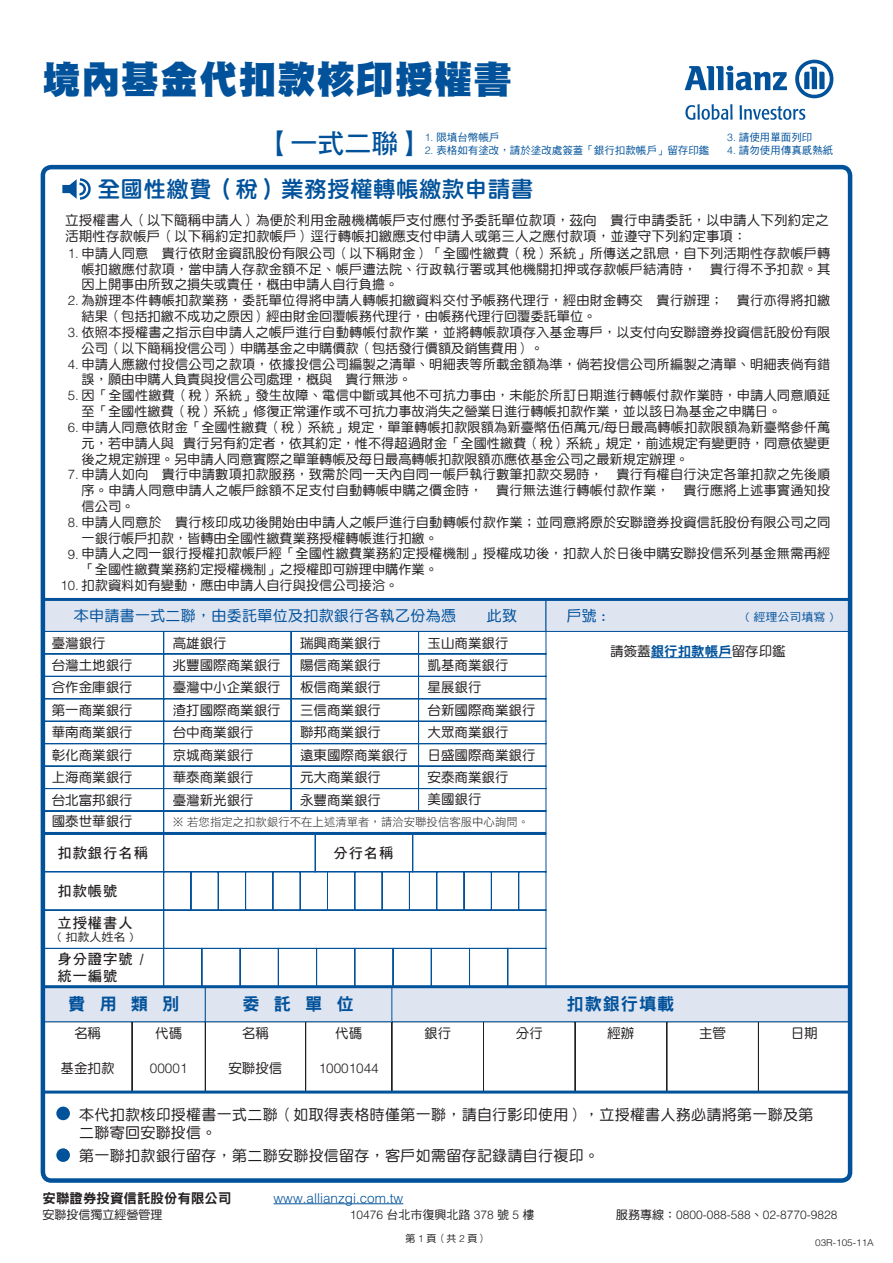
<style>
.page{position:relative;width:893px;height:1263px;background:#fff}
.page>*{position:absolute;margin:0;border:0;box-sizing:border-box;transform-origin:0 0}
.t1{font:38.25px "DF Hei Std W12 E Ten B5 H";letter-spacing:.025em;color:#01529b}
.t2{font:27px "DF Hei Std W7 E Ten B5 H";color:#01529b}
.t3{font:22.5px "DF Yuan Std W8 E Ten B5 H";letter-spacing:.02em;color:#01529b}
.t4{font:17.25px "DF Hei Std W9 E Ten B5 H";letter-spacing:.05em;color:#01529b}
.t5{font:15px/18px "DF Yuan Std W5 E Ten B5 H";letter-spacing:.02em;color:#231f20}
.t6{font:15px "DF Yuan Std W5 E Ten B5 H";letter-spacing:.02em;color:#01529b}
.t7{font:14.25px/17.1px "DF Hei Std W7 E Ten B5 H";letter-spacing:.075em;color:#231f20}
.t8{font:13.5px/22.4px "DF Yuan Std W5 E Ten B5 H";color:#231f20}
.t9{font:300 13.5px "Helvetica";color:#01529b}
.t10{font:13.5px "DF Hei Std W9 E Ten B5 H";color:#231f20}
.t11{font:300 13.5px "Helvetica";color:#231f20}
.t12{font:13.2px/15.9px "DF Yuan Std W5 E Ten B5 H";letter-spacing:.015em;color:#231f20}
.t13{font:300 12px "Helvetica";color:#231f20}
.t14{font:12px "DF Yuan Std W5 E Ten B5 H";color:#231f20}
.t15{font:11.4px "DF Hei Std W3 E Ten B5 H";color:#231f20}
.t16{font:11.4px "DF Hei Std W5 E Ten B5 H";color:#231f20;scale:1.05 1}
.t17{font:10.5px "DF Hei Std W5 E Ten B5 H";color:#01529b}
.t18{font:9.9px "DF Yuan Std W5 E Ten B5 H";color:#231f20}
.t19{font:300 9.45px "Helvetica";color:#231f20;scale:1.06 1}
.s1{font-family:"Helvetica";font-weight:300}
.s2{font-family:"DF Hei Std W5 E Ten B5 H";font-size:11.4px}
.s3{font-family:"DF Hei Std W9 E Ten B5 H";color:#01529b}
.s4{font-family:"DF Hei Std W5 E Ten B5 H";font-weight:400}
.s5{font-family:"DF Yuan Std W5 E Ten B5 H";font-weight:400}
</style>
<div class="page">
<svg style="left:684px;top:60px;width:149px;height:60px"></svg>
<svg style="left:46px;top:1022px;width:801px;height:69px"></svg>
<div style="left:43px;top:987px;width:162px;height:35px;background:#dfe4f1"></div>
<div style="left:43px;top:986px;width:163px;height:36px;border:1px solid #01529b"></div>
<div style="left:205px;top:987px;width:187px;height:35px;background:#dfe4f1"></div>
<div style="left:205px;top:986px;width:187px;height:36px;border:1px solid #01529b"></div>
<div style="left:392px;top:987px;width:458px;height:35px;background:#dfe4f1"></div>
<div style="left:391px;top:986px;width:459px;height:36px;border:1px solid #01529b"></div>
<div style="left:43px;top:599px;width:503px;height:32px;background:#dfe4f1"></div>
<div style="left:546px;top:599px;width:304px;height:32px;background:#dfe4f1"></div>
<div style="left:546px;top:599px;width:304px;height:33px;border:1px solid #01529b"></div>
<hr style="left:273px;top:1203px;width:130px;height:1px;background:#01529b">
<hr style="left:651px;top:657px;width:81px;height:1px;background:#01529b">
<div style="left:41px;top:165px;width:811px;height:1018px;border:4px solid #01529b;border-radius:9px"></div>
<svg style="left:62px;top:178px;width:29px;height:22px"></svg>
<div style="left:56px;top:1107px;width:14px;height:13px;background:#01529b;border-radius:50%"></div>
<div style="left:56px;top:1148px;width:14px;height:14px;background:#01529b;border-radius:50%"></div>
<svg style="left:42px;top:631px;width:505px;height:202px"></svg>
<hr style="left:43px;top:598px;width:807px;height:3px;background:#01529b">
<hr style="left:43px;top:985px;width:807px;height:3px;background:#01529b">
<svg style="left:42px;top:833px;width:505px;height:154px"></svg>
<hr style="left:43px;top:832px;width:503px;height:3px;background:#01529b">
<hr style="left:43px;top:1091px;width:807px;height:3px;background:#01529b">
<h1 class="t1" style="left:43px;top:64px;width:471px">境內基金代扣款核印授權書</h1>
<h2 class="t2" style="left:263px;top:133px;width:163px">【一式二聯】</h2>
<p class="t17" style="left:727px;top:133px;width:87px"><span class="s1">3.</span> 請使用單面列印</p>
<p class="t17" style="left:425px;top:133px;width:76px"><span class="s1">1.</span> 限填台幣帳戶</p>
<p class="t17" style="left:425px;top:146px;width:286px"><span class="s1">2.</span> 表格如有塗改，請於塗改處簽蓋「銀行扣款帳戶」留存印鑑</p>
<p class="t17" style="left:727px;top:146px;width:108px"><span class="s1">4.</span> 請勿使用傳真感熱紙</p>
<h3 class="t3" style="left:98px;top:180px;width:437px">全國性繳費（稅）業務授權轉帳繳款申請書</h3>
<p class="t8" style="left:65px;top:214px;width:765px;line-height:16.2px">立授權書人（以下簡稱申請人）為便於利用金融機構帳戶支付應付予委託單位款項，茲向　貴行申請委託，以申請人下列約定之活期性存款帳戶（以下稱約定扣款帳戶）逕行轉帳扣繳應支付申請人或第三人之應付款項，並遵守下列約定事項：</p>
<p class="t12" style="left:82px;top:247px;width:750px;text-align:justify;text-indent:-14px"><span class="s1">1.</span> 申請人同意　貴行依財金資訊股份有限公司（以下稱財金）「全國性繳費（稅）系統」所傳送之訊息，自下列活期性存款帳戶轉帳扣繳應付款項，當申請人存款金額不足、帳戶遭法院、行政執行署或其他機關扣押或存款帳戶結清時，　貴行得不予扣款。其因上開事由所致之損失或責任，概由申請人自行負擔。</p>
<p class="t12" style="left:82px;top:294px;width:750px;text-indent:-14px"><span class="s1">2.</span> 為辦理本件轉帳扣款業務，委託單位得將申請人轉帳扣繳資料交付予帳務代理行，經由財金轉交　貴行辦理；　貴行亦得將扣繳結果（包括扣繳不成功之原因）經由財金回覆帳務代理行，由帳務代理行回覆委託單位。</p>
<p class="t12" style="left:82px;top:326px;width:750px;text-indent:-14px"><span class="s1">3.</span> 依照本授權書之指示自申請人之帳戶進行自動轉帳付款作業，並將轉帳款項存入基金專戶，以支付向安聯證券投資信託股份有限公司（以下簡稱投信公司）申購基金之申購價款（包括發行價額及銷售費用）。</p>
<p class="t12" style="left:82px;top:357px;width:750px;text-indent:-14px"><span class="s1">4.</span> 申請人應繳付投信公司之款項，依據投信公司編製之清單、明細表等所載金額為準，倘若投信公司所編製之清單、明細表倘有錯誤，願由申購人負責與投信公司處理，概與　貴行無涉。</p>
<p class="t12" style="left:82px;top:389px;width:750px;text-indent:-14px"><span class="s1">5.</span> 因「全國性繳費（稅）系統」發生故障、電信中斷或其他不可抗力事由，未能於所訂日期進行轉帳付款作業時，申請人同意順延至「全國性繳費（稅）系統」修復正常運作或不可抗力事故消失之營業日進行轉帳扣款作業，並以該日為基金之申購日。</p>
<p class="t12" style="left:82px;top:421px;width:750px;text-align:justify;text-indent:-14px"><span class="s1">6.</span> 申請人同意依財金「全國性繳費（稅）系統」規定，單筆轉帳扣款限額為新臺幣伍佰萬元/每日最高轉帳扣款限額為新臺幣參仟萬元，若申請人與 貴行另有約定者，依其約定，惟不得超過財金「全國性繳費（稅）系統」規定，前述規定有變更時，同意依變更後之規定辦理。另申請人同意實際之單筆轉帳及每日最高轉帳扣款限額亦應依基金公司之最新規定辦理。</p>
<p class="t12" style="left:82px;top:468px;width:750px;text-align:justify;text-indent:-14px"><span class="s1">7.</span> 申請人如向　貴行申請數項扣款服務，致需於同一天內自同一帳戶執行數筆扣款交易時，　貴行有權自行決定各筆扣款之先後順序。申請人同意申請人之帳戶餘額不足支付自動轉帳申購之價金時，　貴行無法進行轉帳付款作業，　貴行應將上述事實通知投信公司。</p>
<p class="t12" style="left:82px;top:516px;width:750px;text-indent:-14px"><span class="s1">8.</span> 申請人同意於　貴行核印成功後開始由申請人之帳戶進行自動轉帳付款作業；並同意將原於安聯證券投資信託股份有限公司之同一銀行帳戶扣款，皆轉由全國性繳費業務授權轉帳進行扣繳。</p>
<p class="t12" style="left:82px;top:547px;width:750px;text-indent:-14px"><span class="s1">9.</span> 申請人之同一銀行授權扣款帳戶經「全國性繳費業務約定授權機制」授權成功後，扣款人於日後申購安聯投信系列基金無需再經「全國性繳費業務約定授權機制」之授權即可辦理申購作業。</p>
<p class="t12" style="left:61px;top:579px;width:339px"><span class="s1">10.</span> 扣款資料如有變動，應由申請人自行與投信公司接洽。</p>
<p class="t6" style="left:74px;top:610px;width:445px">本申請書一式二聯，由委託單位及扣款銀行各執乙份為憑　　此致</p>
<p class="t6" style="left:567px;top:610px;width:268px">戶號 : 　　　　　　　　　<span class="s2">( 經理公司填寫 )</span></p>
<p class="t8" style="left:610px;top:642px;width:177px">請簽蓋<span class="s3">銀行扣款帳戶</span>留存印鑑</p>
<p class="t8" style="left:52px;top:633px;width:82px">臺灣銀行<br>台灣土地銀行合作金庫銀行第一商業銀行華南商業銀行彰化商業銀行上海商業銀行台北富邦銀行國泰世華銀行</p>
<p class="t8" style="left:173px;top:633px;width:109px">高雄銀行<br>兆豐國際商業銀行臺灣中小企業銀行渣打國際商業銀行台中商業銀行<br>京城商業銀行<br>華泰商業銀行<br>臺灣新光銀行</p>
<p class="t8" style="left:300px;top:633px;width:109px">瑞興商業銀行<br>陽信商業銀行<br>板信商業銀行<br>三信商業銀行<br>聯邦商業銀行<br>遠東國際商業銀行元大商業銀行<br>永豐商業銀行</p>
<p class="t8" style="left:427px;top:633px;width:109px">玉山商業銀行<br>凱基商業銀行<br>星展銀行<br>台新國際商業銀行大眾商業銀行<br>日盛國際商業銀行安泰商業銀行<br>美國銀行</p>
<p class="t15" style="left:173px;top:817px;width:358px">※ 若您指定之扣款銀行不在上述清單者，請洽安聯投信客服中心詢問。</p>
<p class="t7" style="left:57px;top:846px;width:92px">扣款銀行名稱</p>
<p class="t7" style="left:57px;top:884px;width:62px">扣款帳號</p>
<p class="t7" style="left:57px;top:916px;width:77px">立授權書人</p>
<p class="t16" style="left:57px;top:933px;width:74px">( 扣款人姓名 )</p>
<p class="t7" style="left:57px;top:952px;width:88px">身分證字號 /統一編號</p>
<p class="t7" style="left:333px;top:846px;width:62px">分行名稱</p>
<h3 class="t4" style="left:68px;top:997px;width:113px">費 用 類 別</h3>
<h3 class="t4" style="left:243px;top:997px;width:113px">委 託 單 位</h3>
<h3 class="t4" style="left:567px;top:997px;width:109px">扣款銀行填載</h3>
<p class="t8" style="left:74px;top:1023px;width:28px">名稱</p>
<p class="t8" style="left:155px;top:1023px;width:28px">代碼</p>
<p class="t8" style="left:242px;top:1023px;width:28px">名稱</p>
<p class="t8" style="left:335px;top:1023px;width:28px">代碼</p>
<p class="t8" style="left:424px;top:1023px;width:28px">銀行</p>
<p class="t8" style="left:516px;top:1023px;width:28px">分行</p>
<p class="t8" style="left:607px;top:1023px;width:28px">經辦</p>
<p class="t8" style="left:699px;top:1023px;width:28px">主管</p>
<p class="t8" style="left:791px;top:1023px;width:28px">日期</p>
<p class="t8" style="left:61px;top:1058px;width:55px">基金扣款</p>
<p class="t11" style="left:150px;top:1063px;width:39px">00001</p>
<p class="t8" style="left:228px;top:1058px;width:55px">安聯投信</p>
<p class="t11" style="left:319px;top:1063px;width:62px">10001044</p>
<p class="t5" style="left:79px;top:1107px;width:736px">本代扣款核印授權書一式二聯（如取得表格時僅第一聯，請自行影印使用），立授權書人務必請將第一聯及第二聯寄回安聯投信。</p>
<p class="t5" style="left:79px;top:1148px;width:521px">第一聯扣款銀行留存，第二聯安聯投信留存，客戶如需留存記錄請自行複印。</p>
<p class="t10" style="left:43px;top:1192px;width:190px">安聯證券投資信託股份有限公司</p>
<p class="t9" style="left:273px;top:1193px;width:131px">www.allianzgi.com.tw</p>
<p class="t14" style="left:43px;top:1210px;width:121px">安聯投信獨立經營管理</p>
<p class="t13" style="left:350px;top:1211px;width:186px">10476 <span class="s4">台北市復興北路</span> 378 <span class="s4">號</span> 5 <span class="s4">樓</span></p>
<p class="t13" style="left:616px;top:1211px;width:223px"><span class="s5">服務專線：</span>0800-088-588<span class="s5">、</span>02-8770-9828</p>
<p class="t18" style="left:405px;top:1234px;width:84px">第 <span class="s1">1</span> 頁（共 <span class="s1">2</span> 頁）</p>
<p class="t19" style="left:815px;top:1240px;width:57px">03R-105-11A</p>
</div>
